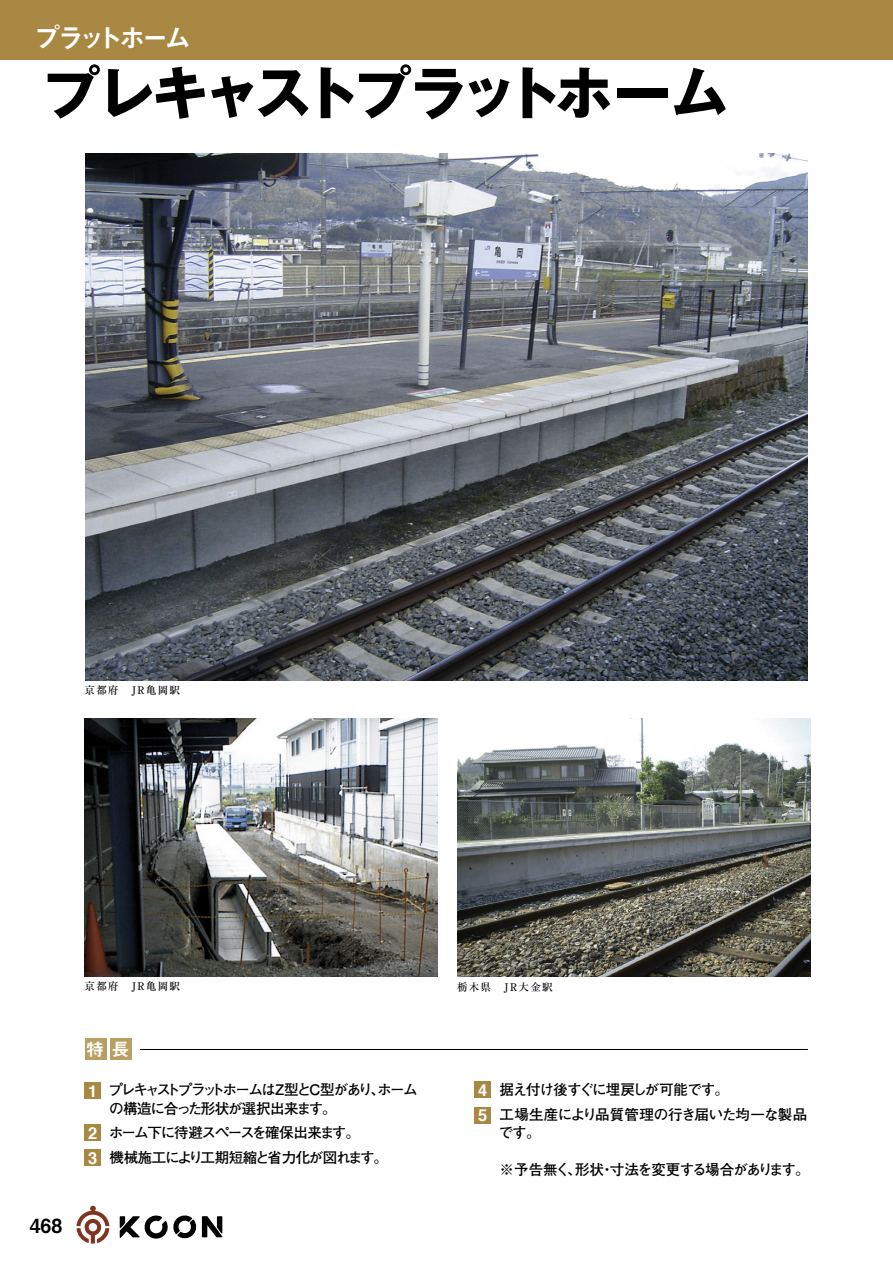
<style>
.page{position:relative;width:893px;height:1263px;background:#fff}
.page>*{position:absolute;margin:0;border:0;box-sizing:border-box;transform-origin:0 0}
.t1{font:700 57.6px "Gothic MB101 Pro";letter-spacing:-.11em;color:#000}
.t2{font:27px "Midashi Go Pro MB31";letter-spacing:-.16em;color:#fff}
.t3{font:19.5px "Midashi Go Pro MB31";color:#000}
.t4{font:18px "Midashi Go Pro MB31";color:#fff}
.t5{font:700 16.5px/24.9px "Helvetica";color:#fff}
.t6{font:700 14.55px/24.6px "Futo Go B101 Pro";letter-spacing:-.085em;color:#000}
.t7{font:700 14.55px/18.3px "Futo Go B101 Pro";letter-spacing:-.115em;color:#000}
.t8{font:700 14.55px/24.6px "Futo Go B101 Pro";letter-spacing:-.05em;color:#000}
.t9{font:500 10.5px "Ryumin Pro";letter-spacing:.12em;color:#000}
</style>
<div class="page">
<div style="left:0;top:0;width:893px;height:60px;background:#a88842"></div>
<img style="left:85px;top:153px;width:723px;height:528px">
<img style="left:457px;top:719px;width:353px;height:257px">
<img style="left:85px;top:719px;width:353px;height:257px">
<div style="left:85px;top:1082px;width:16px;height:16px;background:#a88842"></div>
<div style="left:85px;top:1125px;width:16px;height:16px;background:#a88842"></div>
<div style="left:85px;top:1150px;width:16px;height:16px;background:#a88842"></div>
<div style="left:475px;top:1082px;width:16px;height:16px;background:#a88842"></div>
<div style="left:475px;top:1107px;width:16px;height:16px;background:#a88842"></div>
<hr style="left:140px;top:1049px;width:668px;height:1px;background:#000">
<div style="left:85px;top:1038px;width:22px;height:22px;background:#ba9f64"></div>
<div style="left:110px;top:1038px;width:22px;height:22px;background:#ba9f64"></div>
<svg style="left:77px;top:1206px;width:32px;height:37px"></svg>
<svg style="left:120px;top:1215px;width:102px;height:24px"></svg>
<h2 class="t2" style="left:34px;top:16px;width:160px">プラットホーム</h2>
<h1 class="t1" style="left:43px;top:45px;width:687px">プレキャストプラットホーム</h1>
<p class="t9" style="left:85px;top:681px;width:97px">京都府　JR亀岡駅</p>
<p class="t9" style="left:85px;top:978px;width:97px">京都府　JR亀岡駅</p>
<p class="t9" style="left:457px;top:978px;width:97px">栃木県　JR大金駅</p>
<h3 class="t3" style="left:30px;top:1210px;width:34px">468</h3>
<p class="t4" style="left:86px;top:1034px;width:45px">特　長</p>
<p class="t5" style="left:88px;top:1078px;width:11px">1</p>
<p class="t5" style="left:88px;top:1121px;width:11px">2<br>3</p>
<p class="t7" style="left:109px;top:1079px;width:310px">プレキャストプラットホームはZ型とC型があり、ホームの構造に合った形状が選択出来ます。</p>
<p class="t6" style="left:109px;top:1118px;width:281px">ホーム下に待避スペースを確保出来ます。<br>機械施工により工期短縮と省力化が図れます。</p>
<p class="t5" style="left:478px;top:1077px;width:11px;line-height:25.5px">4<br>5</p>
<p class="t8" style="left:500px;top:1075px;width:309px">据え付け後すぐに埋戻しが可能です。<br>工場生産により品質管理の行き届いた均一な製品</p>
<p class="t6" style="left:499px;top:1118px;width:43px">です。</p>
<p class="t6" style="left:500px;top:1155px;width:312px">※予告無く、形状・寸法を変更する場合があります。</p>
</div>
